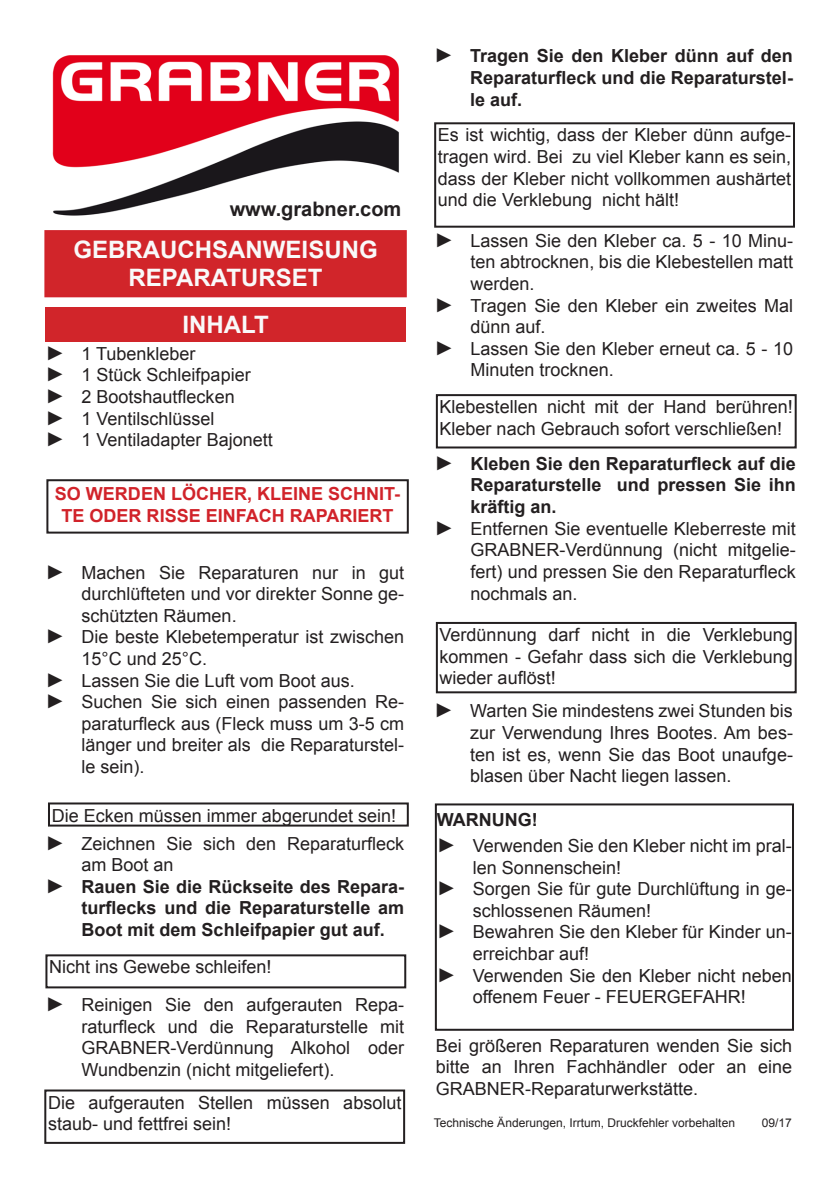
<style>
.page{position:relative;width:840px;height:1191px;background:#fff}
.page>*{position:absolute;margin:0;border:0;box-sizing:border-box;transform-origin:0 0}
.t1{font:700 24px/28.8px "Arial";color:#f9f9f9;text-align:center}
.t2{font:700 20px "Arial";color:#231f20}
.t3{font:18px/21.6px "Arial";color:#231f20}
.t4{font:700 18px/21.6px "Arial";color:#231f20;text-align:justify}
.t5{font:700 18px/21.6px "Arial";color:#d1232a;text-align:center}
.t6{font:12px "Arial";color:#231f20}
.s1{font-family:"Times New Roman";font-size:20px}
.s2{font-family:"Times New Roman";font-weight:400;font-size:20px}
.s3{font-weight:700}
</style>
<div class="page">
<div style="left:45px;top:231px;width:360px;height:65px;background:#d1252a"></div>
<div style="left:44px;top:230px;width:362px;height:67px;border:2px solid #d1232a"></div>
<div style="left:45px;top:307px;width:360px;height:34px;background:#d1252a"></div>
<div style="left:48px;top:802px;width:360px;height:24px;border:2px solid #231f20"></div>
<div style="left:45px;top:954px;width:361px;height:34px;border:2px solid #231f20"></div>
<div style="left:44px;top:1089px;width:361px;height:54px;border:2px solid #231f20"></div>
<div style="left:434px;top:122px;width:360px;height:106px;border:2px solid #231f20"></div>
<div style="left:46px;top:479px;width:362px;height:54px;border:2px solid #231f20"></div>
<div style="left:435px;top:394px;width:361px;height:54px;border:2px solid #231f20"></div>
<div style="left:435px;top:622px;width:361px;height:71px;border:2px solid #231f20"></div>
<div style="left:434px;top:803px;width:359px;height:227px;border:2px solid #231f20"></div>
<img style="left:52px;top:55px;width:347px;height:161px">
<p class="t2" style="left:229px;top:195px;width:173px">www.grabner.com</p>
<h1 class="t1" style="left:73px;top:235px;width:301px">Gebrauchsanweisung<br>Reparaturset</h1>
<h1 class="t1" style="left:182px;top:311px;width:88px">Inhalt</h1>
<p class="t3" style="left:45px;top:343px;width:229px"><span class="s1">►</span> 1 Tubenkleber<br><span class="s1">►</span> 1 Stück Schleifpapier <span class="s1">►</span> 2 Bootshautflecken<br><span class="s1">►</span> 1 Ventilschlüssel<br><span class="s1">►</span> 1 Ventiladapter Bajonett</p>
<p class="t5" style="left:55px;top:484px;width:347px">so werden löcher, kleine Schnit&shy;te oder risse einfach rapariert</p>
<p class="t3" style="left:45px;top:561px;width:360px"><span class="s1">►</span> Machen Sie Reparaturen nur in gut</p>
<p class="t3" style="left:81px;top:583px;width:324px">durchlüfteten und vor direkter Sonne ge-</p>
<p class="t3" style="left:81px;top:605px;width:157px">schützten Räumen.</p>
<p class="t3" style="left:45px;top:626px;width:360px"><span class="s1">►</span> Die beste Klebetemperatur ist zwischen</p>
<p class="t3" style="left:81px;top:648px;width:127px">15°C und 25°C.</p>
<p class="t3" style="left:45px;top:669px;width:311px"><span class="s1">►</span> Lassen Sie die Luft vom Boot aus.</p>
<p class="t3" style="left:45px;top:691px;width:360px"><span class="s1">►</span> Suchen Sie sich einen passenden Re-</p>
<p class="t3" style="left:81px;top:713px;width:324px">paraturfleck aus (Fleck muss um 3-5 cm</p>
<p class="t3" style="left:81px;top:734px;width:324px">länger und breiter als die Reparaturstel-</p>
<p class="t3" style="left:81px;top:756px;width:65px">le sein).</p>
<p class="t3" style="left:45px;top:801px;width:360px;line-height:28px;text-align:center">Die Ecken müssen immer abgerundet sein! <span class="s1">►</span> Zeichnen Sie sich den Reparaturfleck</p>
<p class="t3" style="left:81px;top:854px;width:94px">am Boot an</p>
<p class="t4" style="left:45px;top:876px;width:360px"><span class="s2">►</span> Rauen Sie die Rückseite des Repara-</p>
<p class="t4" style="left:81px;top:898px;width:324px">turflecks und die Reparaturstelle am</p>
<p class="t4" style="left:81px;top:919px;width:305px">Boot mit dem Schleifpapier gut auf.</p>
<p class="t3" style="left:45px;top:948px;width:360px;line-height:37.6px">Nicht ins Gewebe schleifen!<br><span class="s1">►</span> Reinigen Sie den aufgerauten Repa-</p>
<p class="t3" style="left:81px;top:1015px;width:324px;text-align:justify">raturfleck und die Reparaturstelle mit GRABNER-Verdünnung Alkohol oder Wundbenzin (nicht mitgeliefert).</p>
<p class="t3" style="left:48px;top:1091px;width:354px">Die aufgerauten Stellen müssen absolut staub- und fettfrei sein!</p>
<p class="t4" style="left:470px;top:46px;width:324px;text-indent:-36px"><span class="s2">►</span> Tragen Sie den Kleber dünn auf den Reparaturfleck und die Reparaturstel&shy;le auf.</p>
<p class="t3" style="left:437px;top:124px;width:355px;text-align:justify">Es ist wichtig, dass der Kleber dünn aufge&shy;tragen wird. Bei zu viel Kleber kann es sein, dass der Kleber nicht vollkommen aushärtet und die Verklebung nicht hält!</p>
<p class="t3" style="left:434px;top:230px;width:360px"><span class="s1">►</span> Lassen Sie den Kleber ca. 5 - 10 Minu-</p>
<p class="t3" style="left:470px;top:251px;width:324px">ten abtrocknen, bis die Klebestellen matt</p>
<p class="t3" style="left:470px;top:273px;width:66px">werden.</p>
<p class="t3" style="left:434px;top:295px;width:360px"><span class="s1">►</span> Tragen Sie den Kleber ein zweites Mal</p>
<p class="t3" style="left:470px;top:316px;width:77px">dünn auf.</p>
<p class="t3" style="left:434px;top:338px;width:360px"><span class="s1">►</span> Lassen Sie den Kleber erneut ca. 5 - 10</p>
<p class="t3" style="left:470px;top:359px;width:145px">Minuten trocknen.</p>
<p class="t3" style="left:439px;top:396px;width:354px">Klebestellen nicht mit der Hand berühren!<br>Kleber nach Gebrauch sofort verschließen!</p>
<p class="t4" style="left:434px;top:453px;width:363px"><span class="s2">►</span> Kleben Sie den Reparaturfleck auf die</p>
<p class="t4" style="left:470px;top:475px;width:327px">Reparaturstelle und pressen Sie ihn</p>
<p class="t4" style="left:470px;top:496px;width:88px">kräftig an.</p>
<p class="t3" style="left:434px;top:518px;width:362px"><span class="s1">►</span> Entfernen Sie eventuelle Kleberreste mit</p>
<p class="t3" style="left:470px;top:539px;width:327px">GRABNER-Verdünnung (nicht mitgelie-</p>
<p class="t3" style="left:470px;top:561px;width:326px">fert) und pressen Sie den Reparaturfleck</p>
<p class="t3" style="left:470px;top:582px;width:109px">nochmals an.</p>
<p class="t3" style="left:439px;top:624px;width:354px;text-align:justify">Verdünnung darf nicht in die Verklebung kommen - Gefahr dass sich die Verklebung wieder auflöst!</p>
<p class="t3" style="left:470px;top:700px;width:324px;text-align:justify;text-indent:-36px"><span class="s1">►</span> Warten Sie mindestens zwei Stunden bis zur Verwendung Ihres Bootes. Am bes&shy;ten ist es, wenn Sie das Boot unaufge&shy;blasen über Nacht liegen lassen.</p>
<p class="t4" style="left:436px;top:810px;width:15px">WARNUN</p>
<p class="t3" style="left:436px;top:807px;width:356px;line-height:25.6px;text-indent:81px"><span class="s3">G!<br></span><span class="s1">►</span> Verwenden Sie den Kleber nicht im pral-</p>
<p class="t3" style="left:472px;top:856px;width:150px">len Sonnenschein!</p>
<p class="t3" style="left:436px;top:878px;width:356px"><span class="s1">►</span> Sorgen Sie für gute Durchlüftung in ge-</p>
<p class="t3" style="left:472px;top:900px;width:180px">schlossenen Räumen!</p>
<p class="t3" style="left:436px;top:921px;width:356px"><span class="s1">►</span> Bewahren Sie den Kleber für Kinder un-</p>
<p class="t3" style="left:472px;top:943px;width:118px">erreichbar auf!</p>
<p class="t3" style="left:436px;top:964px;width:356px"><span class="s1">►</span> Verwenden Sie den Kleber nicht neben</p>
<p class="t3" style="left:472px;top:986px;width:274px">offenem Feuer - FEUERGEFAHR!</p>
<p class="t3" style="left:435px;top:1034px;width:358px;text-align:justify">Bei größeren Reparaturen wenden Sie sich bitte an Ihren Fachhändler oder an eine GRABNER-Reparaturwerkstätte.</p>
<p class="t6" style="left:433px;top:1114px;width:302px">Technische Änderungen, Irrtum, Druckfehler vorbehalten</p>
<p class="t6" style="left:761px;top:1114px;width:32px">09/17</p>
</div>
